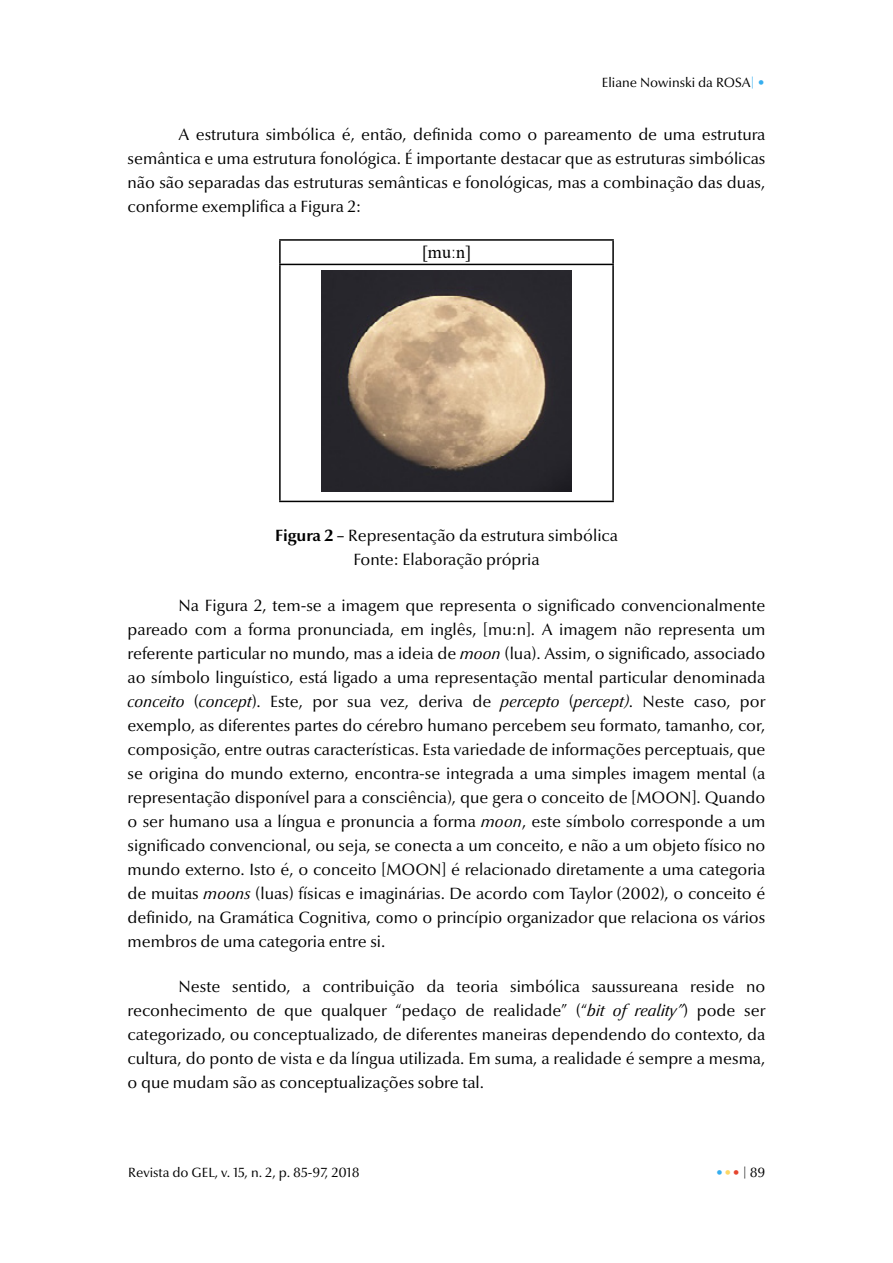
<style>
.page{position:relative;width:893px;height:1263px;background:#fff}
.page>*{position:absolute;margin:0;border:0;box-sizing:border-box;transform-origin:0 0}
.t1{font:18px "Times New Roman";color:#000}
.t2{font:16.5px/24px "Optima Nova LT Pro";color:#000;text-align:justify}
.t3{font:13.5px "Optima Nova LT Pro";color:#000}
.s1{color:#36aeef}
.s2{font-weight:700}
.s3{font-style:italic}
.s4{color:#fcd765}
.s5{color:#e5442e}
</style>
<div class="page">
<hr style="left:279px;top:239px;width:335px;height:2px;background:#000">
<hr style="left:279px;top:241px;width:2px;height:23px;background:#000">
<hr style="left:612px;top:241px;width:2px;height:23px;background:#000">
<hr style="left:279px;top:264px;width:335px;height:1px;background:#000">
<hr style="left:279px;top:265px;width:2px;height:236px;background:#000">
<hr style="left:612px;top:265px;width:2px;height:236px;background:#000">
<hr style="left:279px;top:501px;width:335px;height:1px;background:#000">
<img style="left:321px;top:270px;width:251px;height:222px">
<p class="t3" style="left:602px;top:74px;width:165px">Eliane Nowinski da ROSA<span class="s1">| •</span></p>
<p class="t2" style="left:128px;top:122px;width:639px;text-indent:51px">A estrutura simbólica é, então, definida como o pareamento de uma estrutura semântica e uma estrutura fonológica. É importante destacar que as estruturas simbólicas não são separadas das estruturas semânticas e fonológicas, mas a combinação das duas, conforme exemplifica a Figura 2:</p>
<p class="t1" style="left:422px;top:240px;width:50px">[muːn]</p>
<p class="t2" style="left:275px;top:524px;width:344px;text-align:center"><span class="s2">Figura 2 –</span> Representação da estrutura simbólica<br>Fonte: Elaboração própria</p>
<p class="t2" style="left:128px;top:593px;width:639px;text-indent:51px">Na Figura 2, tem-se a imagem que representa o significado convencionalmente pareado com a forma pronunciada, em inglês, [mu:n]. A imagem não representa um referente particular no mundo, mas a ideia de <span class="s3">moon</span> (lua). Assim, o significado, associado ao símbolo linguístico, está ligado a uma representação mental particular denominada <span class="s3">conceito</span> (<span class="s3">concept</span>). Este, por sua vez, deriva de <span class="s3">percepto</span> (<span class="s3">percept)</span>. Neste caso, por exemplo, as diferentes partes do cérebro humano percebem seu formato, tamanho, cor, composição, entre outras características. Esta variedade de informações perceptuais, que se origina do mundo externo, encontra-se integrada a uma simples imagem mental (a representação disponível para a consciência), que gera o conceito de [MOON]. Quando o ser humano usa a língua e pronuncia a forma <span class="s3">moon</span>, este símbolo corresponde a um significado convencional, ou seja, se conecta a um conceito, e não a um objeto físico no mundo externo. Isto é, o conceito [MOON] é relacionado diretamente a uma categoria de muitas <span class="s3">moons</span> (luas) físicas e imaginárias. De acordo com Taylor (2002), o conceito é definido, na Gramática Cognitiva, como o princípio organizador que relaciona os vários membros de uma categoria entre si.</p>
<p class="t2" style="left:128px;top:974px;width:639px;text-indent:51px">Neste sentido, a contribuição da teoria simbólica saussureana reside no reconhecimento de que qualquer “pedaço de realidade” (“<span class="s3">bit of reality”</span>) pode ser categorizado, ou conceptualizado, de diferentes maneiras dependendo do contexto, da cultura, do ponto de vista e da língua utilizada. Em suma, a realidade é sempre a mesma, o que mudam são as conceptualizações sobre tal.</p>
<p class="t3" style="left:128px;top:1164px;width:233px">Revista do GEL, v. 15, n. 2, p. 85-97, 2018</p>
<p class="t3" style="left:716px;top:1164px;width:51px"><span class="s1">•</span><span class="s4">•</span><span class="s5">•</span> | 89</p>
</div>
